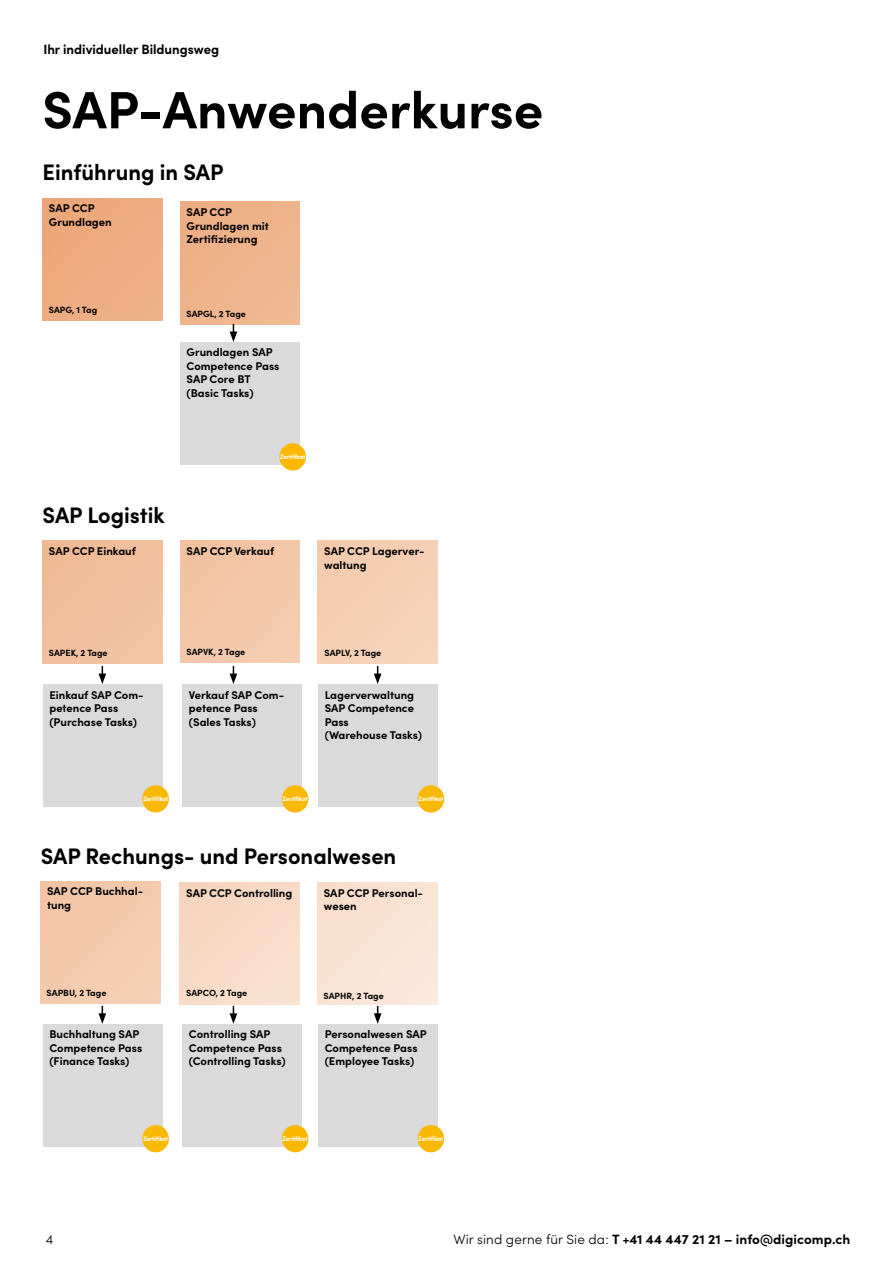
<style>
.page{position:relative;width:893px;height:1263px;background:#fff}
.page>*{position:absolute;margin:0;border:0;box-sizing:border-box;transform-origin:0 0}
.t1{font:700 52.5px "Sofia Pro";color:#000}
.t2{font:700 22.5px "Sofia Pro";color:#000}
.t3{font:700 13.5px "Sofia Pro";color:#000}
.t4{font:300 13.5px "Sofia Pro";color:#000}
.t5{font:700 11.25px/13.5px "Sofia Pro";color:#000}
.t6{font:700 9px "Sofia Pro";color:#000}
.t7{font:700 6.6px "Sofia Pro";letter-spacing:-.04em;color:#fff}
.s1{font-weight:300}
</style>
<div class="page">
<div style="left:43px;top:198px;width:119px;height:122px;background:#edab80"></div>
<svg style="left:180px;top:202px;width:120px;height:263px;background:#e5c9b6"></svg>
<div style="left:279px;top:443px;width:27px;height:27px;background:#fbb800;border-radius:50%"></div>
<svg style="left:43px;top:541px;width:120px;height:266px;background:#e7cfbf"></svg>
<div style="left:142px;top:785px;width:27px;height:27px;background:#fbb800;border-radius:50%"></div>
<svg style="left:180px;top:541px;width:122px;height:266px;background:#e8d4c6"></svg>
<div style="left:282px;top:785px;width:26px;height:27px;background:#fbb800;border-radius:50%"></div>
<svg style="left:318px;top:541px;width:120px;height:266px;background:#e9d7ca"></svg>
<div style="left:418px;top:785px;width:26px;height:27px;background:#fbb800;border-radius:50%"></div>
<svg style="left:41px;top:881px;width:122px;height:265px;background:#e9d5c8"></svg>
<div style="left:142px;top:1125px;width:27px;height:27px;background:#fbb800;border-radius:50%"></div>
<svg style="left:180px;top:882px;width:122px;height:264px;background:#eaddd3"></svg>
<div style="left:282px;top:1125px;width:26px;height:27px;background:#fbb800;border-radius:50%"></div>
<svg style="left:317px;top:882px;width:121px;height:264px;background:#ebe0d9"></svg>
<div style="left:418px;top:1125px;width:26px;height:27px;background:#fbb800;border-radius:50%"></div>
<p class="t3" style="left:43px;top:39px;width:177px">Ihr individueller Bildungsweg</p>
<h1 class="t1" style="left:42px;top:69px;width:502px">SAP-Anwenderkurse</h1>
<h2 class="t2" style="left:43px;top:155px;width:183px">Einführung in SAP</h2>
<p class="t5" style="left:49px;top:201px;width:64px">SAP CCP<br>Grundlagen</p>
<p class="t5" style="left:187px;top:205px;width:84px">SAP CCP<br>Grundlagen mit<br>Zertifizierung</p>
<p class="t6" style="left:49px;top:303px;width:50px">SAPG, 1 Tag</p>
<p class="t6" style="left:187px;top:307px;width:61px">SAPGL, 2 Tage</p>
<p class="t5" style="left:187px;top:345px;width:94px">Grundlagen SAP<br>Competence Pass<br>SAP Core BT (Basic Tasks)</p>
<h2 class="t2" style="left:43px;top:498px;width:124px">SAP Logistik</h2>
<p class="t5" style="left:49px;top:544px;width:89px">SAP CCP Einkauf</p>
<p class="t7" style="left:280px;top:451px;width:27px">Zertifikat</p>
<p class="t5" style="left:187px;top:543px;width:89px">SAP CCP Verkauf</p>
<p class="t5" style="left:324px;top:544px;width:102px">SAP CCP Lagerver&shy;waltung</p>
<p class="t6" style="left:49px;top:646px;width:60px">SAPEK, 2 Tage</p>
<p class="t5" style="left:49px;top:687px;width:96px">Einkauf SAP Com&shy;petence Pass (Purchase Tasks)</p>
<p class="t6" style="left:187px;top:645px;width:60px">SAPVK, 2 Tage</p>
<p class="t6" style="left:325px;top:646px;width:58px">SAPLV, 2 Tage</p>
<p class="t5" style="left:189px;top:687px;width:97px">Verkauf SAP Com&shy;petence Pass (Sales Tasks)</p>
<p class="t5" style="left:325px;top:687px;width:99px">Lagerverwaltung<br>SAP Competence<br>Pass<br>(Warehouse Tasks)</p>
<p class="t7" style="left:143px;top:793px;width:27px">Zertifikat</p>
<p class="t7" style="left:283px;top:793px;width:27px">Zertifikat</p>
<p class="t7" style="left:418px;top:793px;width:27px">Zertifikat</p>
<h2 class="t2" style="left:41px;top:839px;width:357px">SAP Rechungs- und Personalwesen</h2>
<p class="t5" style="left:47px;top:884px;width:97px">SAP CCP Buchhal&shy;tung</p>
<p class="t5" style="left:186px;top:885px;width:108px">SAP CCP Controlling</p>
<p class="t5" style="left:324px;top:885px;width:101px">SAP CCP Personal&shy;wesen</p>
<p class="t6" style="left:47px;top:986px;width:61px">SAPBU, 2 Tage</p>
<p class="t6" style="left:186px;top:986px;width:63px">SAPCO, 2 Tage</p>
<p class="t6" style="left:324px;top:989px;width:62px">SAPHR, 2 Tage</p>
<p class="t5" style="left:49px;top:1027px;width:94px">Buchhaltung SAP<br>Competence Pass (Finance Tasks)</p>
<p class="t5" style="left:189px;top:1027px;width:98px">Controlling SAP<br>Competence Pass (Controlling Tasks)</p>
<p class="t5" style="left:325px;top:1027px;width:104px">Personalwesen SAP<br>Competence Pass (Employee Tasks)</p>
<p class="t7" style="left:143px;top:1133px;width:27px">Zertifikat</p>
<p class="t7" style="left:283px;top:1133px;width:27px">Zertifikat</p>
<p class="t7" style="left:418px;top:1133px;width:27px">Zertifikat</p>
<p class="t4" style="left:46px;top:1230px;width:9px">4</p>
<p class="t3" style="left:454px;top:1229px;width:398px"><span class="s1">Wir sind gerne für Sie da:</span> T +41 44 447 21 21 – info@digicomp.ch</p>
</div>
